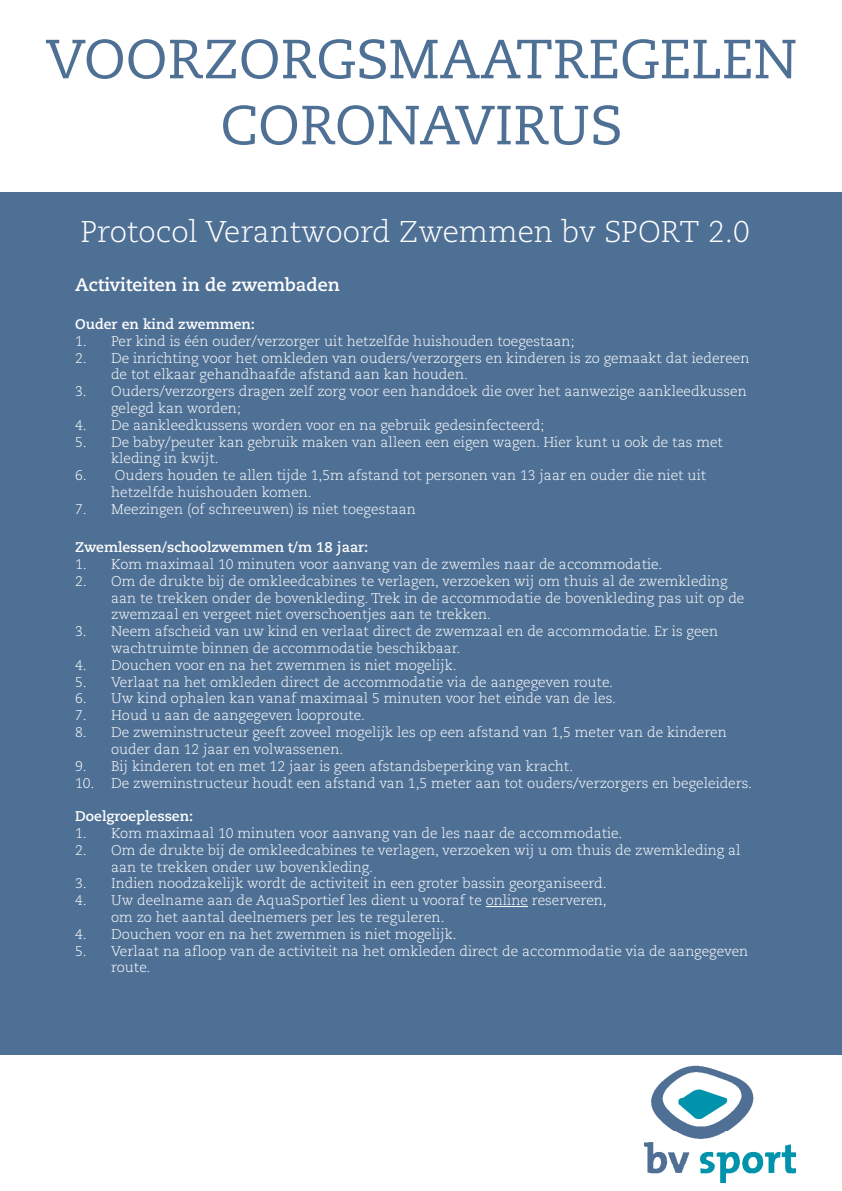
<style>
.page{position:relative;width:842px;height:1191px;background:#fff}
.page>*{position:absolute;margin:0;border:0;box-sizing:border-box;transform-origin:0 0}
.t1{font:55px/66px "Caecilia LT Pro 55 Roman";color:#4f7095;text-align:center}
.t2{font:300 30px "Caecilia LT Pro 45";color:#fff}
.t3{font:700 18px "Caecilia LT Pro 75";color:#fff}
.t4{font:300 14px/16.8px "Caecilia LT Pro 45";color:#fff}
.t5{font:700 14px "Caecilia LT Pro 75";color:#fff}
</style>
<div class="page">
<img style="left:645px;top:1065px;width:150px;height:117px">
<div style="left:0;top:194px;width:842px;height:861px;background:#4f7095"></div>
<hr style="left:486px;top:906px;width:42px;height:1px;background:#fff">
<h1 class="t1" style="left:46px;top:25px;width:753px">VOORZORGSMAATREGELEN<br>CORONAVIRUS</h1>
<h2 class="t2" style="left:81px;top:212px;width:671px">Protocol Verantwoord Zwemmen bv SPORT 2.0</h2>
<p class="t3" style="left:75px;top:272px;width:266px">Activiteiten in de zwembaden</p>
<p class="t5" style="left:75px;top:314px;width:181px">Ouder en kind zwemmen:</p>
<p class="t4" style="left:75px;top:332px;width:501px">1. Per kind is één ouder/verzorger uit hetzelfde huishouden toegestaan;</p>
<p class="t4" style="left:111px;top:349px;width:640px;text-indent:-36px">2. De inrichting voor het omkleden van ouders/verzorgers en kinderen is zo gemaakt dat iedereen de tot elkaar gehandhaafde afstand aan kan houden.</p>
<p class="t4" style="left:111px;top:383px;width:637px;text-indent:-36px">3. Ouders/verzorgers dragen zelf zorg voor een handdoek die over het aanwezige aankleedkussen gelegd kan worden;</p>
<p class="t4" style="left:75px;top:416px;width:471px">4. De aankleedkussens worden voor en na gebruik gedesinfecteerd;</p>
<p class="t4" style="left:111px;top:433px;width:613px;text-indent:-36px">5. De baby/peuter kan gebruik maken van alleen een eigen wagen. Hier kunt u ook de tas met kleding in kwijt.</p>
<p class="t4" style="left:111px;top:467px;width:597px;text-indent:-36px">6. Ouders houden te allen tijde 1,5m afstand tot personen van 13 jaar en ouder die niet uit hetzelfde huishouden komen.</p>
<p class="t4" style="left:75px;top:500px;width:342px">7. Meezingen (of schreeuwen) is niet toegestaan</p>
<p class="t5" style="left:75px;top:538px;width:295px">Zwemlessen/schoolzwemmen t/m 18 jaar:</p>
<p class="t4" style="left:75px;top:555px;width:589px">1. Kom maximaal 10 minuten voor aanvang van de zwemles naar de accommodatie.</p>
<p class="t4" style="left:111px;top:572px;width:635px;text-indent:-36px">2. Om de drukte bij de omkleedcabines te verlagen, verzoeken wij om thuis al de zwemkleding aan te trekken onder de bovenkleding. Trek in de accommodatie de bovenkleding pas uit op de zwemzaal en vergeet niet overschoentjes aan te trekken.</p>
<p class="t4" style="left:111px;top:623px;width:609px;text-indent:-36px">3. Neem afscheid van uw kind en verlaat direct de zwemzaal en de accommodatie. Er is geen wachtruimte binnen de accommodatie beschikbaar.</p>
<p class="t4" style="left:75px;top:656px;width:383px">4. Douchen voor en na het zwemmen is niet mogelijk.</p>
<p class="t4" style="left:75px;top:673px;width:539px">5. Verlaat na het omkleden direct de accommodatie via de aangegeven route.</p>
<p class="t4" style="left:75px;top:690px;width:542px">6. Uw kind ophalen kan vanaf maximaal 5 minuten voor het einde van de les.</p>
<p class="t4" style="left:75px;top:707px;width:291px">7. Houd u aan de aangegeven looproute.</p>
<p class="t4" style="left:111px;top:723px;width:617px;text-indent:-36px">8. De zweminstructeur geeft zoveel mogelijk les op een afstand van 1,5 meter van de kinderen ouder dan 12 jaar en volwassenen.</p>
<p class="t4" style="left:75px;top:757px;width:500px">9. Bij kinderen tot en met 12 jaar is geen afstandsbeperking van kracht.</p>
<p class="t4" style="left:75px;top:774px;width:678px">10. De zweminstructeur houdt een afstand van 1,5 meter aan tot ouders/verzorgers en begeleiders.</p>
<p class="t5" style="left:75px;top:806px;width:120px">Doelgroeplessen:</p>
<p class="t4" style="left:75px;top:824px;width:549px">1. Kom maximaal 10 minuten voor aanvang van de les naar de accommodatie.</p>
<p class="t4" style="left:111px;top:841px;width:631px;text-indent:-36px">2. Om de drukte bij de omkleedcabines te verlagen, verzoeken wij u om thuis de zwemkleding al aan te trekken onder uw bovenkleding.</p>
<p class="t4" style="left:75px;top:875px;width:533px">3. Indien noodzakelijk wordt de activiteit in een groter bassin georganiseerd.</p>
<p class="t4" style="left:111px;top:891px;width:497px;text-indent:-36px">4. Uw deelname aan de AquaSportief les dient u vooraf te online reserveren, om zo het aantal deelnemers per les te reguleren.</p>
<p class="t4" style="left:75px;top:925px;width:383px">4. Douchen voor en na het zwemmen is niet mogelijk.</p>
<p class="t4" style="left:111px;top:942px;width:639px;text-indent:-36px">5. Verlaat na afloop van de activiteit na het omkleden direct de accommodatie via de aangegeven route.</p>
</div>
